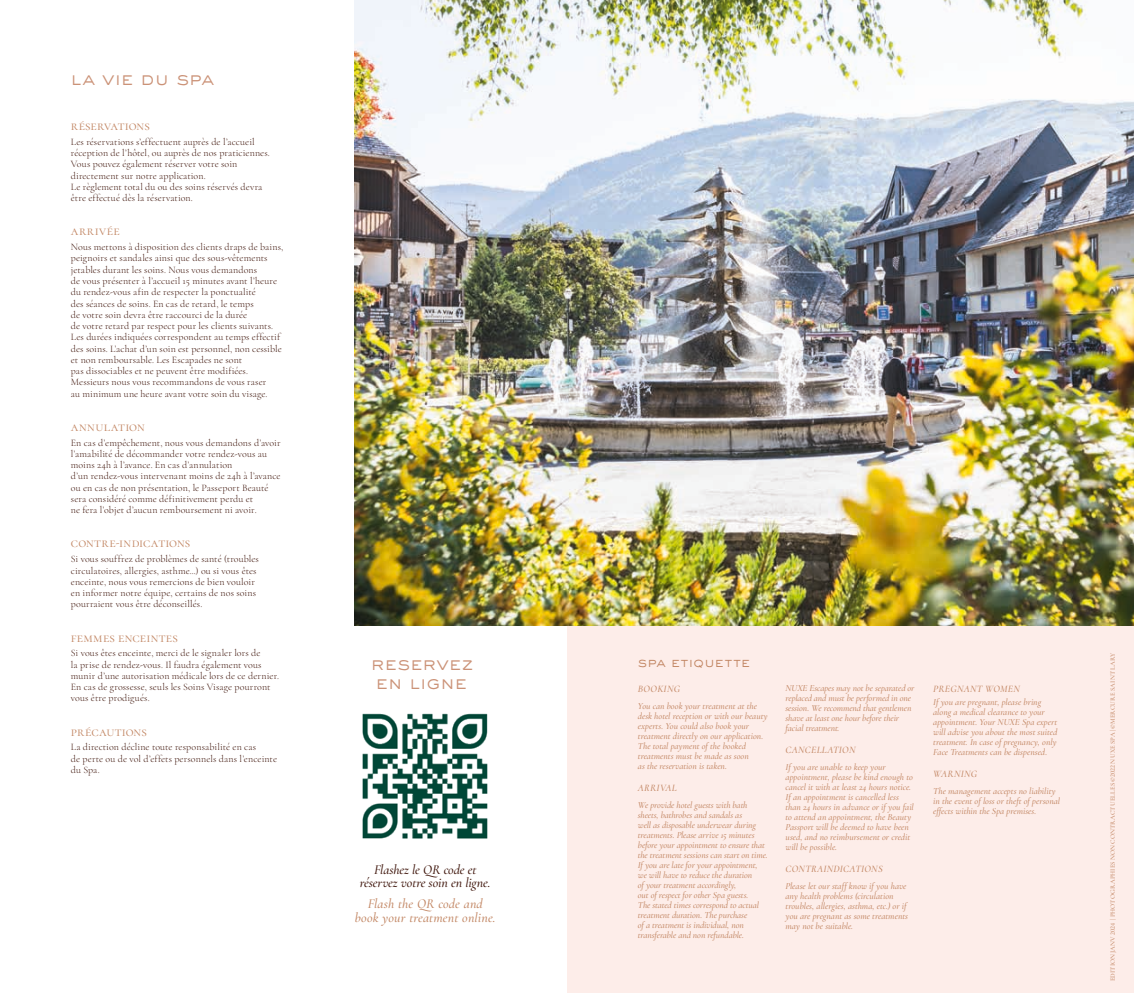
<style>
.page{position:relative;width:1134px;height:993px;background:#fff}
.page>*{position:absolute;margin:0;border:0;box-sizing:border-box;transform-origin:0 0}
.t1{font:300 18.75px/18.8px "Sackers Gothic Std";letter-spacing:-.01em;color:#cb9277}
.t2{font:13.75px "Cormorant";letter-spacing:.02em;color:#c28663}
.t3{font:italic 500 13.75px/13.8px "Cormorant";letter-spacing:-.01em;color:#3e140a;text-align:center}
.t4{font:italic 500 13.75px/13.8px "Cormorant";letter-spacing:.01em;color:#c28663;text-align:center}
.t5{font:13.75px "Cormorant";color:#c28663}
.t6{font:300 13.75px "Sackers Gothic Std";letter-spacing:-.01em;color:#c28663}
.t7{font:13.75px "Cormorant";letter-spacing:.04em;color:#c28663}
.t8{font:300 10px/11.2px "Cormorant";letter-spacing:.01em;color:#3e140a}
.t9{font:italic 500 10px "Cormorant";letter-spacing:.025em;color:#c28663}
.t10{font:italic 500 9.38px/10px "Cormorant";color:#c28663}
.t11{font:500 6.62px "Cormorant";letter-spacing:.015em;color:#c28663}
</style>
<div class="page">
<div style="left:567px;top:607px;width:567px;height:385px;background:#fdede9"></div>
<img style="left:354px;top:0;width:780px;height:625px">
<img style="left:362px;top:713px;width:126px;height:126px">
<h1 class="t1" style="left:71px;top:68px;width:145px">la vie du spa</h1>
<h2 class="t5" style="left:71px;top:117px;width:80px">réservations</h2>
<p class="t8" style="left:71px;top:136px;width:200px">Les réservations s’effectuent auprès de l’accueil réception de l’hôtel, ou auprès de nos praticiennes.<br>Vous pouvez également réserver votre soin directement sur notre application.<br>Le règlement total du ou des soins réservés devra être effectué dès la réservation.</p>
<h2 class="t7" style="left:71px;top:222px;width:50px">arrivée</h2>
<p class="t8" style="left:71px;top:241px;width:214px">Nous mettons à disposition des clients draps de bains, peignoirs et sandales ainsi que des sous-vêtements jetables durant les soins. Nous vous demandons<br>de vous présenter à l’accueil 15 minutes avant l’heure du rendez-vous afin de respecter la ponctualité<br>des séances de soins. En cas de retard, le temps<br>de votre soin devra être raccourci de la durée<br>de votre retard par respect pour les clients suivants.<br>Les durées indiquées correspondent au temps effectif des soins. L’achat d’un soin est personnel, non cessible et non remboursable. Les Escapades ne sont<br>pas dissociables et ne peuvent être modifiées.<br>Messieurs nous vous recommandons de vous raser<br>au minimum une heure avant votre soin du visage.</p>
<h2 class="t2" style="left:71px;top:418px;width:75px">annulation</h2>
<p class="t8" style="left:71px;top:436px;width:211px">En cas d’empêchement, nous vous demandons d’avoir l’amabilité de décommander votre rendez-vous au moins 24h à l’avance. En cas d’annulation<br>d’un rendez-vous intervenant moins de 24h à l’avance ou en cas de non présentation, le Passeport Beauté sera considéré comme définitivement perdu et<br>ne fera l’objet d’aucun remboursement ni avoir.</p>
<h2 class="t2" style="left:71px;top:534px;width:121px">contre-indications</h2>
<p class="t8" style="left:71px;top:553px;width:190px">Si vous souffrez de problèmes de santé (troubles circulatoires, allergies, asthme...) ou si vous êtes enceinte, nous vous remercions de bien vouloir en informer notre équipe, certains de nos soins pourraient vous être déconseillés.</p>
<h2 class="t2" style="left:71px;top:628px;width:108px">femmes enceintes</h2>
<p class="t8" style="left:71px;top:647px;width:210px">Si vous êtes enceinte, merci de le signaler lors de<br>la prise de rendez-vous. Il faudra également vous munir d’une autorisation médicale lors de ce dernier.<br>En cas de grossesse, seuls les Soins Visage pourront vous être prodigués.</p>
<h2 class="t2" style="left:71px;top:722px;width:77px">précautions</h2>
<p class="t8" style="left:71px;top:741px;width:208px">La direction décline toute responsabilité en cas<br>de perte ou de vol d’effets personnels dans l’enceinte du Spa.</p>
<h1 class="t1" style="left:371px;top:653px;width:103px">reservez en ligne</h1>
<h2 class="t3" style="left:360px;top:862px;width:132px">Flashez le QR code et réservez votre soin en ligne.</h2>
<h2 class="t4" style="left:355px;top:896px;width:142px">Flash the QR code and book your treatment online.</h2>
<h2 class="t6" style="left:638px;top:652px;width:114px">spa etiquette</h2>
<p class="t11" style="left:1109px;top:981px;width:330px;rotate:-90deg">EDITION JANV 2024 | PHOTOGRAPHIES NON CONTRACTUELLES ©2022 NUXE SPA | ©MERCURE SAINT LARY</p>
<p class="t10" style="left:785px;top:683px;width:130px">NUXE Escapes may not be separated or replaced and must be performed in one session. We recommend that gentlemen shave at least one hour before their facial treatment.</p>
<p class="t9" style="left:785px;top:743px;width:71px">CANCELLATION</p>
<p class="t10" style="left:785px;top:762px;width:130px">If you are unable to keep your appointment, please be kind enough to cancel it with at least 24 hours notice.<br>If an appointment is cancelled less than 24 hours in advance or if you fail to attend an appointment, the Beauty Passport will be deemed to have been used, and no reimbursement or credit will be possible.</p>
<p class="t9" style="left:785px;top:862px;width:99px">CONTRAINDICATIONS</p>
<p class="t10" style="left:785px;top:881px;width:124px">Please let our staff know if you have any health problems (circulation troubles, allergies, asthma, etc.) or if you are pregnant as some treatments may not be suitable.</p>
<p class="t9" style="left:933px;top:682px;width:88px">PREGNANT WOMEN</p>
<p class="t10" style="left:933px;top:697px;width:126px">If you are pregnant, please bring along a medical clearance to your appointment. Your NUXE Spa expert will advise you about the most suited treatment. In case of pregnancy, only Face Treatments can be dispensed.</p>
<p class="t9" style="left:933px;top:767px;width:45px">WARNING</p>
<p class="t10" style="left:933px;top:786px;width:128px">The management accepts no liability in the event of loss or theft of personal effects within the Spa premises.</p>
<p class="t9" style="left:638px;top:682px;width:44px">BOOKING</p>
<p class="t10" style="left:638px;top:700px;width:131px">You can book your treatment at the desk hotel reception or with our beauty experts. You could also book your treatment directly on our application.<br>The total payment of the booked treatments must be made as soon<br>as the reservation is taken.</p>
<p class="t9" style="left:638px;top:781px;width:41px">ARRIVAL</p>
<p class="t10" style="left:638px;top:799px;width:131px">We provide hotel guests with bath sheets, bathrobes and sandals as<br>well as disposable underwear during treatments. Please arrive 15 minutes before your appointment to ensure that the treatment sessions can start on time.<br>If you are late for your appointment, we will have to reduce the duration<br>of your treatment accordingly,<br>out of respect for other Spa guests.<br>The stated times correspond to actual treatment duration. The purchase<br>of a treatment is individual, non transferable and non refundable.</p>
</div>
